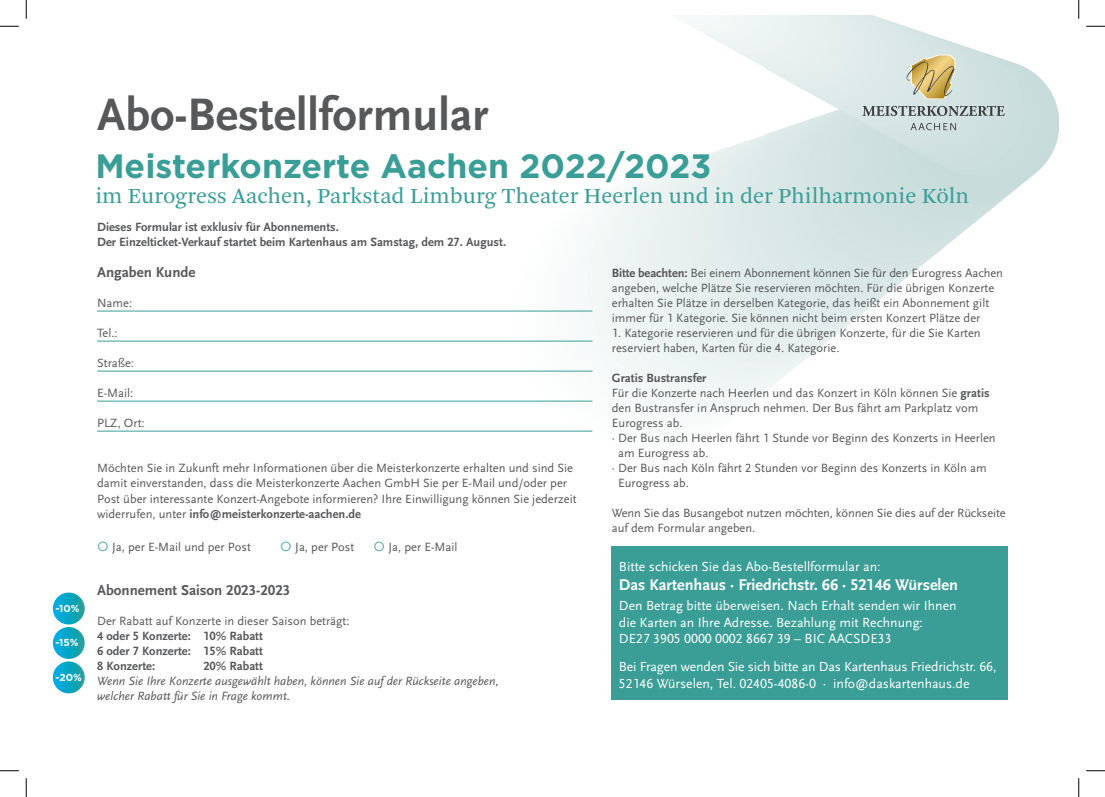
<style>
.page{position:relative;width:1105px;height:797px;background:#fff}
.page>*{position:absolute;margin:0;border:0;box-sizing:border-box;transform-origin:0 0}
.t1{font:700 47.5px "Scala Sans CELF";color:#57585a}
.t2{font:700 33.75px "Gotham";color:#3a9e97}
.t3{font:22.5px "Arnhem Pro Blond";color:#3a9e97}
.t4{font:700 16.25px "Scala Sans CELF";color:#fff}
.t5{font:700 15px "Scala Sans CELF";color:#57585a}
.t6{font:13.75px/16.5px "Scala Sans CELF";color:#fff}
.t7{font:12.5px/15px "Scala Sans CELF";color:#57585a}
.t8{font:700 12.5px/15px "Scala Sans CELF";color:#57585a;text-align:justify}
.t9{font:italic 12.5px/15px "Scala Sans";color:#57585a}
.t10{font:700 10.12px "Gotham";color:#fff}
.s1{font-weight:700}
</style>
<div class="page">
<hr style="left:97px;top:311px;width:495px;height:1px;background:#3a9e97">
<hr style="left:97px;top:341px;width:495px;height:1px;background:#3a9e97">
<hr style="left:97px;top:371px;width:495px;height:1px;background:#3a9e97">
<hr style="left:97px;top:401px;width:495px;height:1px;background:#3a9e97">
<hr style="left:97px;top:431px;width:495px;height:1px;background:#3a9e97">
<svg style="left:862px;top:106px;width:143px;height:10px"></svg>
<svg style="left:911px;top:123px;width:45px;height:7px"></svg>
<svg style="left:906px;top:54px;width:49px;height:46px;background:#cfbf8b"></svg>
<svg style="left:53px;top:661px;width:32px;height:32px"></svg>
<svg style="left:53px;top:627px;width:32px;height:32px"></svg>
<svg style="left:53px;top:592px;width:32px;height:32px"></svg>
<div style="left:612px;top:546px;width:396px;height:154px;background:#3a9e97"></div>
<svg style="left:0;top:25px;width:19px;height:2px"></svg>
<svg style="left:1086px;top:25px;width:19px;height:2px"></svg>
<svg style="left:0;top:770px;width:19px;height:1px"></svg>
<svg style="left:1086px;top:770px;width:19px;height:1px"></svg>
<svg style="left:25px;top:0;width:2px;height:19px"></svg>
<svg style="left:25px;top:778px;width:2px;height:19px"></svg>
<svg style="left:1078px;top:0;width:1px;height:19px"></svg>
<svg style="left:1078px;top:778px;width:1px;height:19px"></svg>
<p class="t10" style="left:55px;top:601px;width:26px">-10%</p>
<p class="t10" style="left:55px;top:635px;width:25px">-15%</p>
<p class="t10" style="left:55px;top:670px;width:28px">-20%</p>
<h1 class="t1" style="left:97px;top:86px;width:393px">Abo-Bestellformular</h1>
<h2 class="t2" style="left:95px;top:144px;width:617px">Meisterkonzerte Aachen 2022/2023</h2>
<h3 class="t3" style="left:95px;top:181px;width:875px">im Eurogress Aachen, Parkstad Limburg Theater Heerlen und in der Philharmonie Köln</h3>
<p class="t8" style="left:97px;top:220px;width:410px">Dieses Formular ist exklusiv für Abonnements.<br>Der Einzelticket-Verkauf startet beim Kartenhaus am Samstag, dem 27. August.</p>
<p class="t5" style="left:97px;top:263px;width:100px">Angaben Kunde</p>
<p class="t7" style="left:97px;top:296px;width:37px">Name:</p>
<p class="t7" style="left:97px;top:326px;width:22px">Tel.:</p>
<p class="t7" style="left:97px;top:356px;width:38px">Straße:</p>
<p class="t7" style="left:97px;top:386px;width:38px">E-Mail:</p>
<p class="t7" style="left:97px;top:416px;width:49px">PLZ, Ort:</p>
<p class="t7" style="left:97px;top:461px;width:481px">Möchten Sie in Zukunft mehr Informationen über die Meisterkonzerte erhalten und sind Sie damit einverstanden, dass die Meisterkonzerte Aachen GmbH Sie per E-Mail und/oder per Post über interessante Konzert-Angebote informieren? Ihre Einwilligung können Sie jederzeit widerrufen, unter <span class="s1">info@meisterkonzerte-aachen.de</span></p>
<p class="t7" style="left:112px;top:539px;width:140px">Ja, per E-Mail und per Post</p>
<p class="t7" style="left:295px;top:539px;width:61px">Ja, per Post</p>
<p class="t7" style="left:388px;top:539px;width:71px">Ja, per E-Mail</p>
<p class="t5" style="left:97px;top:581px;width:195px">Abonnement Saison 2023-2023</p>
<p class="t7" style="left:97px;top:613px;width:254px">Der Rabatt auf Konzerte in dieser Saison beträgt:</p>
<p class="t8" style="left:97px;top:628px;width:167px">4 oder 5 Konzerte: 10% Rabatt 6 oder 7 Konzerte: 15% Rabatt 8 Konzerte:</p>
<p class="t8" style="left:203px;top:658px;width:61px">20% Rabatt</p>
<p class="t9" style="left:97px;top:673px;width:403px">Wenn Sie Ihre Konzerte ausgewählt haben, können Sie auf der Rückseite angeben, welcher Rabatt für Sie in Frage kommt.</p>
<p class="t7" style="left:612px;top:265px;width:393px"><span class="s1">Bitte beachten:</span> Bei einem Abonnement können Sie für den Eurogress Aachen angeben, welche Plätze Sie reservieren möchten. Für die übrigen Konzerte erhalten Sie Plätze in derselben Kategorie, das heißt ein Abonnement gilt immer für 1 Kategorie. Sie können nicht beim ersten Konzert Plätze der</p>
<p class="t7" style="left:612px;top:325px;width:370px">1. Kategorie reservieren und für die übrigen Konzerte, für die Sie Karten reserviert haben, Karten für die 4. Kategorie.</p>
<p class="t8" style="left:612px;top:370px;width:96px">Gratis Bustransfer</p>
<p class="t7" style="left:612px;top:385px;width:379px">Für die Konzerte nach Heerlen und das Konzert in Köln können Sie <span class="s1">gratis</span></p>
<p class="t7" style="left:612px;top:400px;width:368px">den Bustransfer in Anspruch nehmen. Der Bus fährt am Parkplatz vom</p>
<p class="t7" style="left:612px;top:415px;width:72px">Eurogress ab.</p>
<p class="t7" style="left:612px;top:430px;width:385px">· Der Bus nach Heerlen fährt 1 Stunde vor Beginn des Konzerts in Heerlen</p>
<p class="t7" style="left:618px;top:445px;width:92px">am Eurogress ab.</p>
<p class="t7" style="left:612px;top:460px;width:376px">· Der Bus nach Köln fährt 2 Stunden vor Beginn des Konzerts in Köln am</p>
<p class="t7" style="left:618px;top:475px;width:72px">Eurogress ab.</p>
<p class="t7" style="left:612px;top:505px;width:395px">Wenn Sie das Busangebot nutzen möchten, können Sie dies auf der Rückseite auf dem Formular angeben.</p>
<p class="t6" style="left:619px;top:558px;width:263px">Bitte schicken Sie das Abo-Bestellformular an:</p>
<h3 class="t4" style="left:619px;top:575px;width:340px">Das Kartenhaus ∤ Friedrichstr. 66 ∤ 52146 Würselen</h3>
<p class="t6" style="left:619px;top:597px;width:339px">Den Betrag bitte überweisen. Nach Erhalt senden wir Ihnen die Karten an Ihre Adresse. Bezahlung mit Rechnung:<br>DE27 3905 0000 0002 8667 39 – BIC AACSDE33</p>
<p class="t6" style="left:619px;top:658px;width:379px">Bei Fragen wenden Sie sich bitte an Das Kartenhaus Friedrichstr. 66,<br>52146 Würselen, Tel. 02405-4086-0 · info@daskartenhaus.de</p>
</div>
